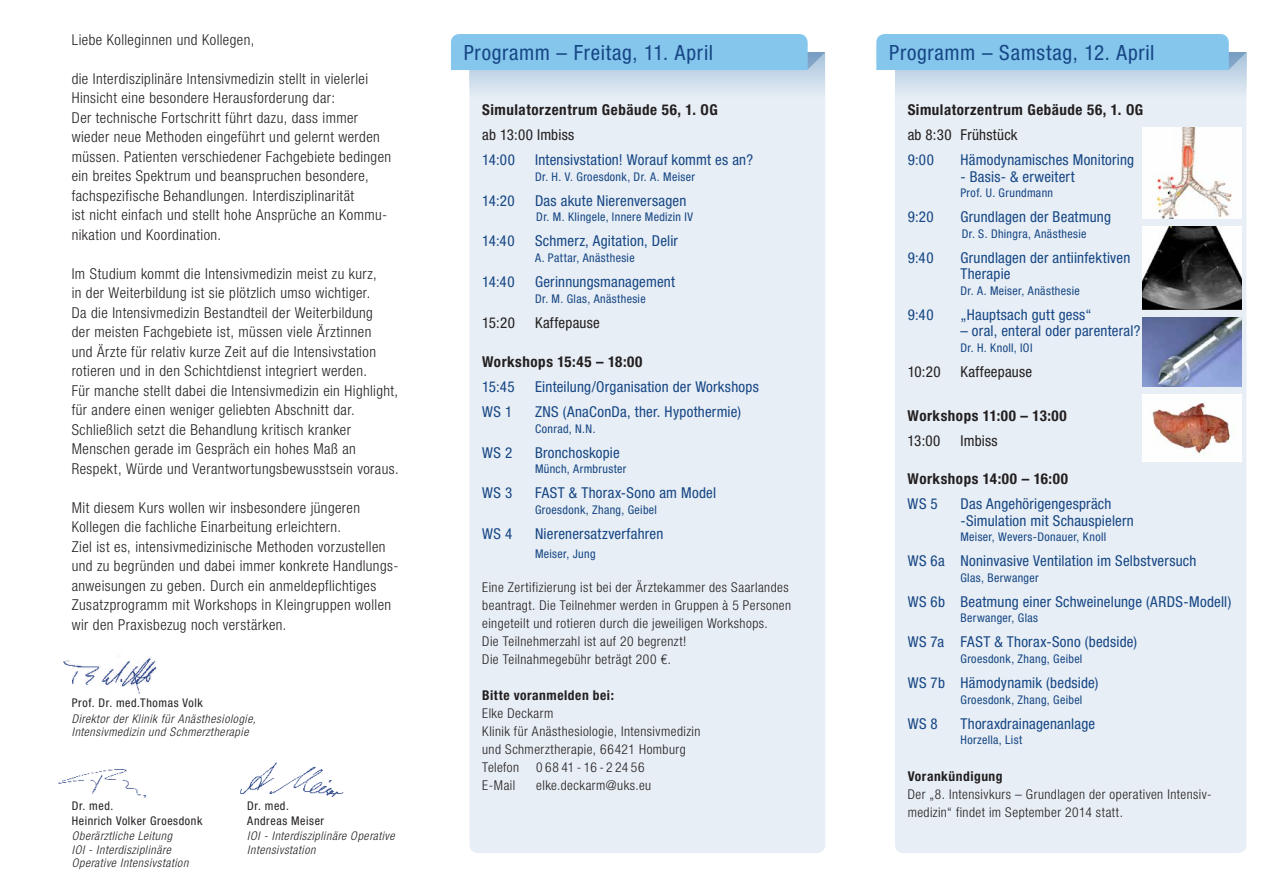
<style>
.page{position:relative;width:1272px;height:893px;background:#fff}
.page>*{position:absolute;margin:0;border:0;box-sizing:border-box;transform-origin:0 0}
.t1{font:condensed 21px "Helvetica Neue LT Std";letter-spacing:.035em;color:#164684}
.t2{font:300 condensed 15px/19.5px "Helvetica Neue LT Std";letter-spacing:.03em;color:#231f20}
.t3{font:condensed 15px/16.5px "Helvetica Neue LT Std";letter-spacing:.015em;color:#164684}
.t4{font:700 condensed 15px "Helvetica Neue LT Std";letter-spacing:.035em;color:#231f20}
.t5{font:condensed 15px "Helvetica Neue LT Std";letter-spacing:.015em;color:#231f20}
.t6{font:300 condensed 13.5px/18px "Helvetica Neue LT Std";letter-spacing:.035em;color:#231f20}
.t7{font:700 condensed 13.5px "Helvetica Neue LT Std";letter-spacing:.04em;color:#231f20}
.t8{font:300 condensed 13.5px "Helvetica Neue LT Std";letter-spacing:.055em;color:#231f20}
.t9{font:condensed 12px "Helvetica Neue LT Std";letter-spacing:.03em;color:#164684}
.t10{font:italic 300 condensed 12px/13.5px "Helvetica Neue LT Std";letter-spacing:.05em;color:#231f20}
.t11{font:condensed 12px/15px "Helvetica Neue LT Std";letter-spacing:.05em;color:#231f20}
</style>
<div class="page">
<img style="left:63px;top:657px;width:94px;height:37px">
<img style="left:240px;top:762px;width:104px;height:35px">
<img style="left:58px;top:769px;width:89px;height:29px">
<div style="left:469px;top:97px;width:356px;height:756px;background:#e7eef5"></div>
<div style="left:895px;top:97px;width:351px;height:756px;background:#e7eef5"></div>
<svg style="left:469px;top:70px;width:356px;height:27px;background:#d1dfec"></svg>
<svg style="left:895px;top:70px;width:351px;height:27px;background:#d1dfec"></svg>
<div style="left:451px;top:34px;width:374px;height:36px;background:#85c6ed"></div>
<div style="left:876px;top:34px;width:370px;height:36px;background:#85c6ed"></div>
<img style="left:1142px;top:128px;width:99px;height:91px">
<img style="left:1142px;top:227px;width:99px;height:82px">
<img style="left:1142px;top:317px;width:99px;height:70px">
<div style="left:1142px;top:394px;width:99px;height:68px;background:#fff"></div>
<img style="left:1152px;top:399px;width:78px;height:55px">
<p class="t2" style="left:72px;top:30px;width:184px">Liebe Kolleginnen und Kollegen,</p>
<p class="t2" style="left:72px;top:69px;width:321px">die Interdisziplinäre Intensivmedizin stellt in vielerlei Hinsicht eine besondere Herausforderung dar:<br>Der technische Fortschritt führt dazu, dass immer wieder neue Methoden eingeführt und gelernt werden müssen. Patienten verschiedener Fachgebiete bedingen ein breites Spektrum und beanspruchen besondere, fachspezifische Behandlungen. Interdisziplinarität<br>ist nicht einfach und stellt hohe Ansprüche an Kommu&shy;nikation und Koordination.</p>
<p class="t2" style="left:72px;top:264px;width:328px">Im Studium kommt die Intensivmedizin meist zu kurz,<br>in der Weiterbildung ist sie plötzlich umso wichtiger.<br>Da die Intensivmedizin Bestandteil der Weiterbildung<br>der meisten Fachgebiete ist, müssen viele Ärztinnen<br>und Ärzte für relativ kurze Zeit auf die Intensivstation rotieren und in den Schichtdienst integriert werden.<br>Für manche stellt dabei die Intensivmedizin ein Highlight, für andere einen weniger geliebten Abschnitt dar.<br>Schließlich setzt die Behandlung kritisch kranker Menschen gerade im Gespräch ein hohes Maß an Respekt, Würde und Verantwortungsbewusstsein voraus.</p>
<p class="t2" style="left:72px;top:498px;width:328px">Mit diesem Kurs wollen wir insbesondere jüngeren Kollegen die fachliche Einarbeitung erleichtern.<br>Ziel ist es, intensivmedizinische Methoden vorzustellen und zu begründen und dabei immer konkrete Handlungs&shy;anweisungen zu geben. Durch ein anmeldepflichtiges Zusatzprogramm mit Workshops in Kleingruppen wollen wir den Praxisbezug noch verstärken.</p>
<p class="t11" style="left:72px;top:695px;width:132px">Prof. Dr. med.Thomas Volk</p>
<p class="t10" style="left:72px;top:712px;width:186px">Direktor der Klinik für Anästhesiologie,<br>Intensivmedizin und Schmerztherapie</p>
<p class="t11" style="left:72px;top:798px;width:132px">Dr. med.<br>Heinrich Volker Groesdonk</p>
<p class="t10" style="left:72px;top:830px;width:118px">Oberärztliche Leitung<br>IOI - Interdisziplinäre<br>Operative Intensivstation</p>
<p class="t11" style="left:247px;top:798px;width:78px">Dr. med.<br>Andreas Meiser</p>
<p class="t10" style="left:247px;top:830px;width:149px">IOI - Interdisziplinäre Operative<br>Intensivstation</p>
<h1 class="t1" style="left:463px;top:40px;width:251px">Programm – Freitag, 11. April</h1>
<h1 class="t1" style="left:889px;top:40px;width:267px">Programm – Samstag, 12. April</h1>
<p class="t4" style="left:482px;top:101px;width:237px">Simulatorzentrum Gebäude 56, 1. OG</p>
<p class="t5" style="left:482px;top:126px;width:94px">ab 13:00 Imbiss</p>
<p class="t3" style="left:482px;top:151px;width:34px">14:00</p>
<p class="t3" style="left:535px;top:151px;width:219px">Intensivstation! Worauf kommt es an?</p>
<p class="t9" style="left:535px;top:169px;width:161px">Dr. H. V. Groesdonk, Dr. A. Meiser</p>
<p class="t3" style="left:482px;top:192px;width:34px">14:20</p>
<p class="t3" style="left:535px;top:192px;width:153px">Das akute Nierenversagen</p>
<p class="t9" style="left:536px;top:210px;width:158px">Dr. M. Klingele, Innere Medizin IV</p>
<p class="t3" style="left:482px;top:233px;width:34px">14:40</p>
<p class="t3" style="left:535px;top:233px;width:144px">Schmerz, Agitation, Delir</p>
<p class="t9" style="left:535px;top:251px;width:101px">A. Pattar, Anästhesie</p>
<p class="t3" style="left:482px;top:273px;width:34px">14:40</p>
<p class="t3" style="left:535px;top:273px;width:141px">Gerinnungsmanagement</p>
<p class="t9" style="left:535px;top:291px;width:112px">Dr. M. Glas, Anästhesie</p>
<p class="t5" style="left:482px;top:314px;width:34px">15:20</p>
<p class="t5" style="left:535px;top:314px;width:66px">Kaffepause</p>
<p class="t4" style="left:482px;top:353px;width:162px">Workshops 15:45 – 18:00</p>
<p class="t3" style="left:482px;top:378px;width:34px">15:45</p>
<p class="t3" style="left:535px;top:378px;width:225px">Einteilung/Organisation der Workshops</p>
<p class="t3" style="left:482px;top:403px;width:32px">WS 1</p>
<p class="t3" style="left:535px;top:403px;width:207px">ZNS (AnaConDa, ther. Hypothermie)</p>
<p class="t9" style="left:535px;top:421px;width:62px">Conrad, N.N.</p>
<p class="t3" style="left:482px;top:444px;width:32px">WS 2</p>
<p class="t3" style="left:535px;top:444px;width:86px">Bronchoskopie</p>
<p class="t9" style="left:535px;top:462px;width:93px">Münch, Armbruster</p>
<p class="t3" style="left:482px;top:485px;width:32px">WS 3</p>
<p class="t3" style="left:535px;top:485px;width:183px">FAST &amp; Thorax-Sono am Model</p>
<p class="t9" style="left:535px;top:503px;width:123px">Groesdonk, Zhang, Geibel</p>
<p class="t3" style="left:482px;top:525px;width:32px">WS 4</p>
<p class="t3" style="left:535px;top:525px;width:130px">Nierenersatzverfahren</p>
<p class="t9" style="left:535px;top:546px;width:62px">Meiser, Jung</p>
<p class="t6" style="left:482px;top:578px;width:310px">Eine Zertifizierung ist bei der Ärztekammer des Saarlandes beantragt. Die Teilnehmer werden in Gruppen à 5 Personen eingeteilt und rotieren durch die jeweiligen Workshops.<br>Die Teilnehmerzahl ist auf 20 begrenzt!<br>Die Teilnahmegebühr beträgt 200 €.</p>
<p class="t7" style="left:482px;top:687px;width:133px">Bitte voranmelden bei:</p>
<p class="t6" style="left:482px;top:704px;width:220px">Elke Deckarm<br>Klinik für Anästhesiologie, Intensivmedizin und Schmerztherapie, 66421 Homburg<br>Telefon</p>
<p class="t8" style="left:536px;top:759px;width:110px">06841-16-22456</p>
<p class="t6" style="left:482px;top:776px;width:34px">E-Mail</p>
<p class="t6" style="left:536px;top:776px;width:116px">elke.deckarm@uks.eu</p>
<p class="t4" style="left:907px;top:101px;width:237px">Simulatorzentrum Gebäude 56, 1. OG</p>
<p class="t5" style="left:907px;top:126px;width:111px">ab 8:30 Frühstück</p>
<p class="t3" style="left:907px;top:151px;width:28px">9:00</p>
<p class="t3" style="left:960px;top:151px;width:175px">Hämodynamisches Monitoring</p>
<p class="t3" style="left:960px;top:168px;width:116px">- Basis- &amp; erweitert</p>
<p class="t9" style="left:960px;top:186px;width:94px">Prof. U. Grundmann</p>
<p class="t3" style="left:907px;top:209px;width:28px">9:20</p>
<p class="t3" style="left:960px;top:209px;width:152px">Grundlagen der Beatmung</p>
<p class="t9" style="left:961px;top:227px;width:126px">Dr. S. Dhingra, Anästhesie</p>
<p class="t3" style="left:907px;top:249px;width:27px">9:40</p>
<p class="t3" style="left:960px;top:249px;width:171px">Grundlagen der antiinfektiven<br>Therapie</p>
<p class="t9" style="left:960px;top:284px;width:121px">Dr. A. Meiser, Anästhesie</p>
<p class="t3" style="left:907px;top:306px;width:27px">9:40</p>
<p class="t3" style="left:960px;top:306px;width:133px">„Hauptsach gutt gess“</p>
<p class="t3" style="left:960px;top:323px;width:181px">– oral, enteral oder parenteral?</p>
<p class="t9" style="left:960px;top:341px;width:74px">Dr. H. Knoll, IOI</p>
<p class="t5" style="left:907px;top:363px;width:34px">10:20</p>
<p class="t5" style="left:960px;top:363px;width:73px">Kaffeepause</p>
<p class="t4" style="left:907px;top:407px;width:161px">Workshops 11:00 – 13:00</p>
<p class="t5" style="left:907px;top:432px;width:34px">13:00</p>
<p class="t5" style="left:960px;top:432px;width:39px">Imbiss</p>
<p class="t4" style="left:907px;top:470px;width:162px">Workshops 14:00 – 16:00</p>
<p class="t3" style="left:907px;top:495px;width:32px">WS 5</p>
<p class="t3" style="left:960px;top:495px;width:175px">Das Angehörigengespräch -Simulation mit Schauspielern</p>
<p class="t9" style="left:960px;top:530px;width:147px">Meiser, Wevers-Donauer, Knoll</p>
<p class="t3" style="left:907px;top:553px;width:290px">WS 6a Noninvasive Ventilation im Selbstversuch</p>
<p class="t9" style="left:960px;top:571px;width:80px">Glas, Berwanger</p>
<p class="t3" style="left:907px;top:593px;width:325px">WS 6b Beatmung einer Schweinelunge (ARDS-Modell)</p>
<p class="t9" style="left:960px;top:611px;width:79px">Berwanger, Glas</p>
<p class="t3" style="left:907px;top:634px;width:231px">WS 7a FAST &amp; Thorax-Sono (bedside)</p>
<p class="t9" style="left:960px;top:652px;width:123px">Groesdonk, Zhang, Geibel</p>
<p class="t3" style="left:907px;top:674px;width:192px">WS 7b Hämodynamik (bedside)</p>
<p class="t9" style="left:960px;top:692px;width:123px">Groesdonk, Zhang, Geibel</p>
<p class="t3" style="left:907px;top:715px;width:32px">WS 8</p>
<p class="t3" style="left:960px;top:715px;width:136px">Thoraxdrainagenanlage</p>
<p class="t9" style="left:960px;top:733px;width:63px">Horzella, List</p>
<p class="t7" style="left:907px;top:768px;width:96px">Vorankündigung</p>
<p class="t6" style="left:907px;top:785px;width:304px">Der „8. Intensivkurs – Grundlagen der operativen Intensiv&shy;medizin“ findet im September 2014 statt.</p>
</div>
